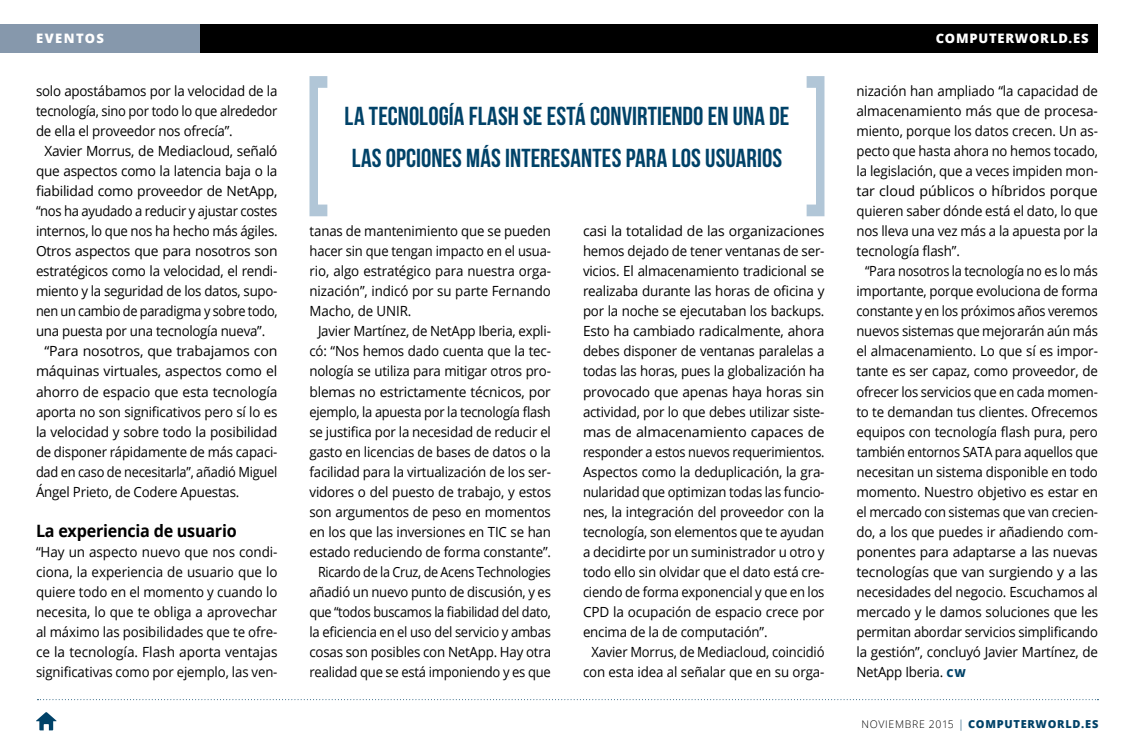
<style>
.page{position:relative;width:1134px;height:755px;background:#fff}
.page>*{position:absolute;margin:0;border:0;box-sizing:border-box;transform-origin:0 0}
.t1{font:26px/42px "Bebas Neue";letter-spacing:.005em;color:#004268}
.t2{font:700 17px "Open Sans";letter-spacing:-.015em;color:#000;scale:.95 1}
.t3{font:14px/20px "Open Sans";letter-spacing:-.015em;color:#000;text-align:justify;scale:.95 1}
.t4{font:14px/20px "Open Sans";letter-spacing:-.015em;color:#000;text-align:justify}
.t5{font:14px/20px "Open Sans";letter-spacing:-.015em;color:#000;text-align:justify;scale:.92 1}
.t6{font:14px/20px "Open Sans";letter-spacing:-.015em;color:#000;text-align:justify;scale:.96 1}
.t7{font:14px/20px "Open Sans";letter-spacing:-.015em;color:#000;text-align:justify;scale:.94 1}
.t8{font:14px/20px "Open Sans";letter-spacing:-.015em;color:#000;text-align:right;scale:.93 1}
.t9{font:14px "Open Sans";letter-spacing:-.015em;color:#000;scale:.91 1}
.t10{font:800 13px "Open Sans";letter-spacing:.06em;color:#fff}
.t11{font:800 13px "Open Sans";letter-spacing:.105em;color:#fff}
.t12{font:800 11px "Open Sans";letter-spacing:.065em;color:#004268}
.s1{font-weight:800;font-size:11px;color:#004268}
.s2{font-weight:300;font-size:10.5px;color:#000}
.s3{font-weight:300}
</style>
<div class="page">
<div style="left:36px;top:24px;width:1062px;height:28px;background:#000"></div>
<div style="left:0;top:24px;width:200px;height:28px;background:#8698ac"></div>
<svg style="left:309px;top:76px;width:18px;height:140px"></svg>
<svg style="left:807px;top:76px;width:17px;height:140px"></svg>
<svg style="left:36px;top:712px;width:21px;height:17px"></svg>
<p class="t11" style="left:36px;top:28px;width:67px">SECCIÓN</p>
<p class="t10" style="left:936px;top:29px;width:154px">COMPUTERWORLD.ES</p>
<p class="t11" style="left:36px;top:28px;width:70px">EVENTOS</p>
<p class="t3" style="left:36px;top:81px;width:256px">solo apostábamos por la velocidad de la tecnología, sino por todo lo que alrededor de ella el proveedor nos ofrecía”.</p>
<p class="t4" style="left:45px;top:141px;width:235px">Xavier Morrus, de Mediacloud, señaló</p>
<p class="t4" style="left:36px;top:161px;width:243px">que aspectos como la latencia baja o la</p>
<p class="t4" style="left:36px;top:181px;width:243px">fiabilidad como proveedor de NetApp,</p>
<p class="t8" style="left:36px;top:201px;width:261px">“nos ha ayudado a reducir y ajustar costes</p>
<p class="t3" style="left:36px;top:221px;width:256px">internos, lo que nos ha hecho más ágiles.</p>
<p class="t4" style="left:36px;top:241px;width:243px">Otros aspectos que para nosotros son</p>
<p class="t3" style="left:36px;top:261px;width:256px">estratégicos como la velocidad, el rendi-</p>
<p class="t3" style="left:36px;top:281px;width:256px">miento y la seguridad de los datos, supo-</p>
<p class="t9" style="left:36px;top:301px;width:267px">nen un cambio de paradigma y sobre todo,</p>
<p class="t3" style="left:36px;top:321px;width:243px">una puesta por una tecnología nueva”.</p>
<p class="t4" style="left:45px;top:341px;width:235px">“Para nosotros, que trabajamos con</p>
<p class="t4" style="left:36px;top:361px;width:243px">máquinas virtuales, aspectos como el</p>
<p class="t4" style="left:36px;top:381px;width:243px">ahorro de espacio que esta tecnología</p>
<p class="t3" style="left:36px;top:401px;width:256px">aporta no son significativos pero sí lo es</p>
<p class="t4" style="left:36px;top:421px;width:243px">la velocidad y sobre todo la posibilidad</p>
<p class="t7" style="left:36px;top:441px;width:258px">de disponer rápidamente de más capaci-</p>
<p class="t5" style="left:36px;top:461px;width:264px">dad en caso de necesitarla”, añadió Miguel</p>
<p class="t3" style="left:36px;top:481px;width:216px">Ángel Prieto, de Codere Apuestas.</p>
<p class="t2" style="left:36px;top:518px;width:213px">La experiencia de usuario</p>
<p class="t6" style="left:36px;top:541px;width:253px">“Hay un aspecto nuevo que nos condi&shy;ciona, la experiencia de usuario que lo quiere todo en el momento y cuando lo necesita, lo que te obliga a aprovechar al máximo las posibilidades que te ofre&shy;ce la tecnología. Flash aporta ventajas significativas como por ejemplo, las ven-</p>
<h1 class="t1" style="left:345px;top:94px;width:446px">LA TECNOLOGÍA FLASH SE ESTÁ CONVIRTIENDO EN UNA DE<br>LAS OPCIONES MÁS INTERESANTES PARA LOS USUARIOS</h1>
<p class="t7" style="left:309px;top:221px;width:258px">tanas de mantenimiento que se pueden hacer sin que tengan impacto en el usua&shy;rio, algo estratégico para nuestra orga&shy;nización”, indicó por su parte Fernando Macho, de UNIR.</p>
<p class="t3" style="left:309px;top:321px;width:256px;text-align:right">Javier Martínez, de NetApp Iberia, expli&shy;có: “Nos hemos dado cuenta que la tec&shy;nología se utiliza para mitigar otros pro&shy;blemas no estrictamente técnicos, por ejemplo, la apuesta por la tecnología flash se justifica por la necesidad de reducir el gasto en licencias de bases de datos o la facilidad para la virtualización de los ser&shy;vidores o del puesto de trabajo, y estos son argumentos de peso en momentos en los que las inversiones en TIC se han estado reduciendo de forma constante”.<br>Ricardo de la Cruz, de Acens Technologies añadió un nuevo punto de discusión, y es que “todos buscamos la fiabilidad del dato, la eficiencia en el uso del servicio y ambas cosas son posibles con NetApp. Hay otra realidad que se está imponiendo y es que</p>
<p class="t4" style="left:583px;top:221px;width:243px">casi la totalidad de las organizaciones hemos dejado de tener ventanas de ser&shy;vicios. El almacenamiento tradicional se realizaba durante las horas de oficina y por la noche se ejecutaban los backups.<br>Esto ha cambiado radicalmente, ahora debes disponer de ventanas paralelas a todas las horas, pues la globalización ha provocado que apenas haya horas sin actividad, por lo que debes utilizar siste&shy;mas de almacenamiento capaces de responder a estos nuevos requerimientos.<br>Aspectos como la deduplicación, la gra&shy;nularidad que optimizan todas las funcio&shy;nes, la integración del proveedor con la tecnología, son elementos que te ayudan a decidirte por un suministrador u otro y todo ello sin olvidar que el dato está cre&shy;ciendo de forma exponencial y que en los CPD la ocupación de espacio crece por encima de la de computación”.</p>
<p class="t8" style="left:583px;top:641px;width:261px">Xavier Morrus, de Mediacloud, coincidió con esta idea al señalar que en su orga-</p>
<p class="t3" style="left:856px;top:81px;width:256px">nización han ampliado “la capacidad de almacenamiento más que de procesa&shy;miento, porque los datos crecen. Un as&shy;pecto que hasta ahora no hemos tocado, la legislación, que a veces impiden mon&shy;tar cloud públicos o híbridos porque quieren saber dónde está el dato, lo que nos lleva una vez más a la apuesta por la tecnología flash”.</p>
<p class="t5" style="left:856px;top:261px;width:264px;text-indent:9px">“Para nosotros la tecnología no es lo más importante, porque evoluciona de forma constante y en los próximos años veremos nuevos sistemas que mejorarán aún más el almacenamiento. Lo que sí es impor&shy;tante es ser capaz, como proveedor, de ofrecer los servicios que en cada momen&shy;to te demandan tus clientes. Ofrecemos equipos con tecnología flash pura, pero también entornos SATA para aquellos que necesitan un sistema disponible en todo momento. Nuestro objetivo es estar en el mercado con sistemas que van crecien&shy;do, a los que puedes ir añadiendo com&shy;ponentes para adaptarse a las nuevas tecnologías que van surgiendo y a las necesidades del negocio. Escuchamos al mercado y le damos soluciones que les permitan abordar servicios simplificando la gestión”, concluyó Javier Martínez, de NetApp Iberia. <span class="s1">CW</span></p>
<p class="t12" style="left:861px;top:714px;width:239px"><span class="s2">NOVIEMBRE 2015</span> <span class="s3">|</span> COMPUTERWORLD.ES</p>
</div>
